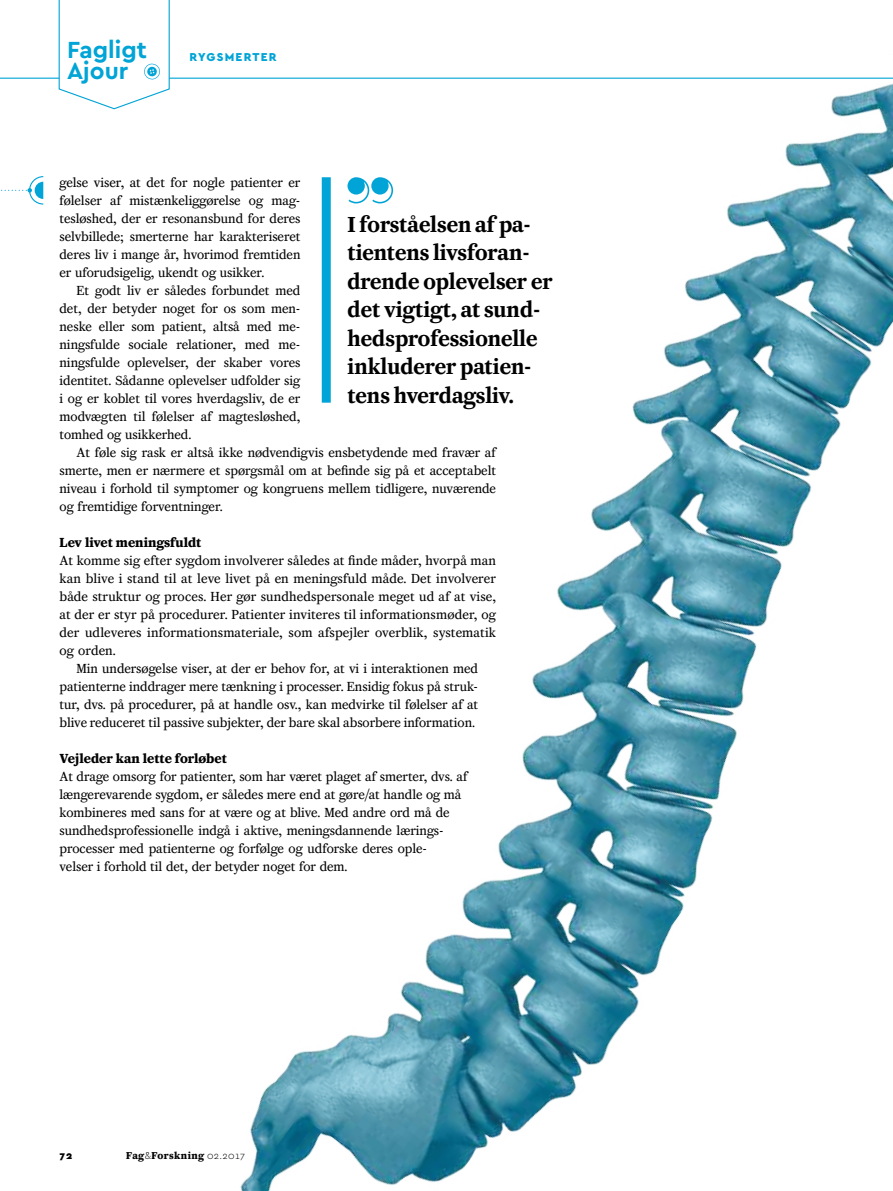
<style>
.page{position:relative;width:893px;height:1191px;background:#fff}
.page>*{position:absolute;margin:0;border:0;box-sizing:border-box;transform-origin:0 0}
.t1{font:700 24.45px/21px "Cera Pro";color:#00a4d6}
.t2{font:600 24px/28.5px "Caponi Display";letter-spacing:-.005em;color:#000}
.t3{font:13.8px/18px "Caponi Text";color:#000;text-align:justify}
.t4{font:700 13.8px "Caponi Text";color:#000}
.t5{font:900 12px "Cera Pro";letter-spacing:.1em;color:#00a4d6}
.t6{font:700 10.5px "Caponi Text";letter-spacing:.03em;color:#000}
.t7{font:900 10.5px "Cera Pro";color:#000}
.s1{font-family:"Cera Stencil Pro";font-weight:300}
.s2{font-family:"Cera Pro";font-weight:300;font-size:9.75px}
</style>
<div class="page">
<img style="left:0;top:0;width:893px;height:1191px">
<svg style="left:0;top:176px;width:43px;height:29px"></svg>
<div style="left:322px;top:177px;width:9px;height:226px;background:#00a4d6"></div>
<svg style="left:347px;top:177px;width:46px;height:26px"></svg>
<h1 class="t1" style="left:67px;top:38px;width:81px">Fagligt<br>Ajour</h1>
<p class="t5" style="left:190px;top:49px;width:88px">RYGSMERTER</p>
<p class="t3" style="left:60px;top:172px;width:242px">gelse viser, at det for nogle patienter er følelser af mistænkeliggørelse og mag&shy;tesløshed, der er resonansbund for deres selvbillede; smerterne har karakteriseret deres liv i mange år, hvorimod fremtiden er uforudsigelig, ukendt og usikker.</p>
<p class="t3" style="left:60px;top:280px;width:242px;text-indent:17px">Et godt liv er således forbundet med det, der betyder noget for os som men&shy;neske eller som patient, altså med me&shy;ningsfulde sociale relationer, med me&shy;ningsfulde oplevelser, der skaber vores identitet. Sådanne oplevelser udfolder sig i og er koblet til vores hverdagsliv, de er modvægten til følelser af magtesløshed, tomhed og usikkerhed.</p>
<p class="t3" style="left:60px;top:442px;width:438px;text-indent:17px">At føle sig rask er altså ikke nødvendigvis ensbetydende med fravær af smerte, men er nærmere et spørgsmål om at befinde sig på et acceptabelt niveau i forhold til symptomer og kongruens mellem tidligere, nuværende og fremtidige forventninger.</p>
<p class="t4" style="left:60px;top:531px;width:143px">Lev livet meningsfuldt</p>
<p class="t3" style="left:60px;top:550px;width:438px">At komme sig efter sygdom involverer således at finde måder, hvorpå man kan blive i stand til at leve livet på en meningsfuld måde. Det involverer både struktur og proces. Her gør sundhedspersonale meget ud af at vise, at der er styr på procedurer. Patienter inviteres til informationsmøder, og der udleveres informationsmateriale, som afspejler overblik, systematik og orden.</p>
<p class="t3" style="left:60px;top:658px;width:420px;text-indent:17px">Min undersøgelse viser, at der er behov for, at vi i interaktionen med patienterne inddrager mere tænkning i processer. Ensidig fokus på struk&shy;tur, dvs. på procedurer, på at handle osv., kan medvirke til følelser af at blive reduceret til passive subjekter, der bare skal absorbere information.</p>
<p class="t4" style="left:60px;top:747px;width:169px">Vejleder kan lette forløbet</p>
<p class="t3" style="left:60px;top:766px;width:409px;text-align:left">At drage omsorg for patienter, som har været plaget af smerter, dvs. af længerevarende sygdom, er således mere end at gøre/at handle og må kombineres med sans for at være og at blive. Med andre ord må de sundhedsprofessionelle indgå i aktive, meningsdannende lærings&shy;processer med patienterne og forfølge og udforske deres ople-<br>velser i forhold til det, der betyder noget for dem.</p>
<h2 class="t2" style="left:347px;top:208px;width:207px">I forståelsen af pa&shy;tientens livsforan&shy;drende oplevelser er det vigtigt, at sund&shy;hedsprofessionelle inkluderer patien&shy;tens hverdagsliv.</h2>
<p class="t7" style="left:60px;top:1148px;width:15px">72</p>
<p class="t6" style="left:126px;top:1147px;width:120px">Fag<span class="s1">&amp;</span>Forskning <span class="s2">02.2017</span></p>
</div>
